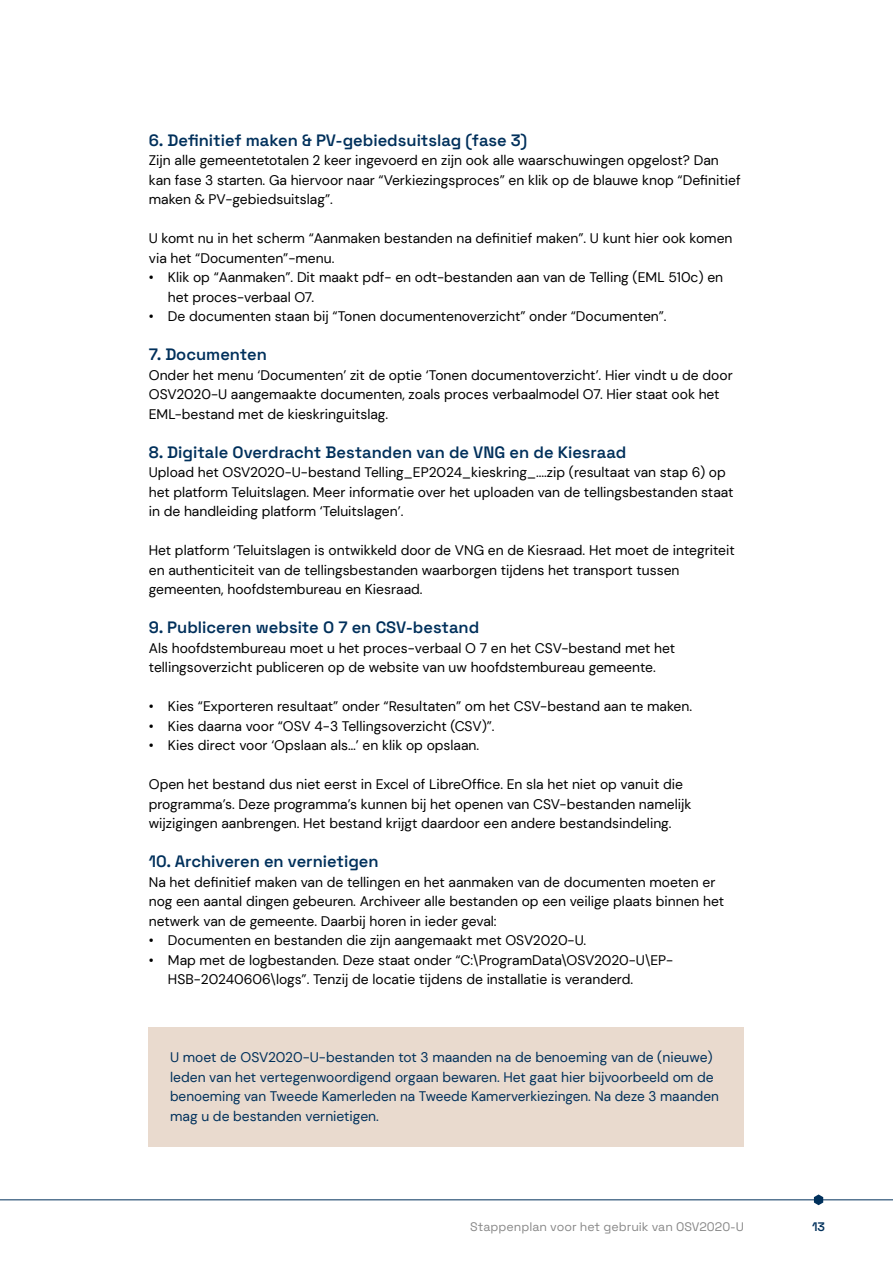
<style>
.page{position:relative;width:893px;height:1263px;background:#fff}
.page>*{position:absolute;margin:0;border:0;box-sizing:border-box;transform-origin:0 0}
.H2_Subtussenkop{font:600 16.5px "Space Grotesk";color:#00305b}
.P_Broodtekst{font:13.8px/19.5px "DM Sans";color:#000}
.P_Broodtekst_gearceerd{font:13.8px/19.5px "DM Sans";color:#00305b}
.t1{font:12.3px "Space Grotesk";color:#878787}
.t2{font:600 12.3px "Space Grotesk";color:#00305b}
</style>
<div class="page">
<div style="left:149px;top:1027px;width:595px;height:119px;background:#e9dace"></div>
<hr style="left:0;top:1199px;width:893px;height:1px;background:#00305b">
<svg style="left:814px;top:1194px;width:9px;height:11px"></svg>
<h2 class="H2_Subtussenkop" style="left:149px;top:128px;width:380px">6. Definitief maken &amp; PV-gebiedsuitslag (fase 3)</h2>
<p class="P_Broodtekst" style="left:149px;top:151px;width:593px">Zijn alle gemeentetotalen 2 keer ingevoerd en zijn ook alle waarschuwingen opgelost? Dan kan fase 3 starten. Ga hiervoor naar “Verkiezingsproces” en klik op de blauwe knop “Definitief maken &amp; PV-gebiedsuitslag”.</p>
<p class="P_Broodtekst" style="left:149px;top:229px;width:585px">U komt nu in het scherm “Aanmaken bestanden na definitief maken”. U kunt hier ook komen via het “Documenten”-menu.</p>
<p class="P_Broodtekst" style="left:168px;top:268px;width:557px;text-indent:-19px">• Klik op “Aanmaken”. Dit maakt pdf- en odt-bestanden aan van de Telling (EML 510c) en het proces-verbaal O7.</p>
<p class="P_Broodtekst" style="left:149px;top:307px;width:519px">• De documenten staan bij “Tonen documentenoverzicht” onder “Documenten”.</p>
<h2 class="H2_Subtussenkop" style="left:149px;top:342px;width:120px">7. Documenten</h2>
<p class="P_Broodtekst" style="left:149px;top:365px;width:585px">Onder het menu ‘Documenten’ zit de optie ‘Tonen documentoverzicht’. Hier vindt u de door<br>OSV2020-U aangemaakte documenten, zoals proces verbaalmodel O7. Hier staat ook het<br>EML-bestand met de kieskringuitslag.</p>
<h2 class="H2_Subtussenkop" style="left:149px;top:440px;width:479px">8. Digitale Overdracht Bestanden van de VNG en de Kiesraad</h2>
<p class="P_Broodtekst" style="left:149px;top:463px;width:586px">Upload het OSV2020-U-bestand Telling_EP2024_kieskring_....zip (resultaat van stap 6) op het platform Teluitslagen. Meer informatie over het uploaden van de tellingsbestanden staat in de handleiding platform ‘Teluitslagen’.</p>
<p class="P_Broodtekst" style="left:149px;top:541px;width:587px">Het platform ‘Teluitslagen is ontwikkeld door de VNG en de Kiesraad. Het moet de integriteit en authenticiteit van de tellingsbestanden waarborgen tijdens het transport tussen gemeenten, hoofdstembureau en Kiesraad.</p>
<h2 class="H2_Subtussenkop" style="left:149px;top:615px;width:332px">9. Publiceren website O 7 en CSV-bestand</h2>
<p class="P_Broodtekst" style="left:149px;top:638px;width:528px">Als hoofdstembureau moet u het proces-verbaal O 7 en het CSV-bestand met het tellingsoverzicht publiceren op de website van uw hoofdstembureau gemeente.</p>
<p class="P_Broodtekst" style="left:149px;top:697px;width:545px">• Kies “Exporteren resultaat” onder “Resultaten” om het CSV-bestand aan te maken.</p>
<p class="P_Broodtekst" style="left:149px;top:716px;width:347px">• Kies daarna voor “OSV 4-3 Tellingsoverzicht (CSV)”.</p>
<p class="P_Broodtekst" style="left:149px;top:736px;width:332px">• Kies direct voor ‘Opslaan als…’ en klik op opslaan.</p>
<p class="P_Broodtekst" style="left:149px;top:775px;width:544px">Open het bestand dus niet eerst in Excel of LibreOffice. En sla het niet op vanuit die programma’s. Deze programma’s kunnen bij het openen van CSV-bestanden namelijk wijzigingen aanbrengen. Het bestand krijgt daardoor een andere bestandsindeling.</p>
<h2 class="H2_Subtussenkop" style="left:149px;top:849px;width:231px">10. Archiveren en vernietigen</h2>
<p class="P_Broodtekst" style="left:149px;top:872px;width:577px">Na het definitief maken van de tellingen en het aanmaken van de documenten moeten er nog een aantal dingen gebeuren. Archiveer alle bestanden op een veilige plaats binnen het netwerk van de gemeente. Daarbij horen in ieder geval:</p>
<p class="P_Broodtekst" style="left:149px;top:931px;width:439px">• Documenten en bestanden die zijn aangemaakt met OSV2020-U.</p>
<p class="P_Broodtekst" style="left:168px;top:950px;width:507px;text-indent:-19px">• Map met de logbestanden. Deze staat onder “C:\ProgramData\OSV2020-U\EP-<br>HSB-20240606\logs”. Tenzij de locatie tijdens de installatie is veranderd.</p>
<p class="P_Broodtekst_gearceerd" style="left:170px;top:1048px;width:550px">U moet de OSV2020-U-bestanden tot 3 maanden na de benoeming van de (nieuwe) leden van het vertegenwoordigend orgaan bewaren. Het gaat hier bijvoorbeeld om de benoeming van Tweede Kamerleden na Tweede Kamerverkiezingen. Na deze 3 maanden mag u de bestanden vernietigen.</p>
<p class="t1" style="left:470px;top:1218px;width:275px">Stappenplan voor het gebruik van OSV2020-U</p>
<p class="t2" style="left:812px;top:1218px;width:15px">13</p>
</div>
